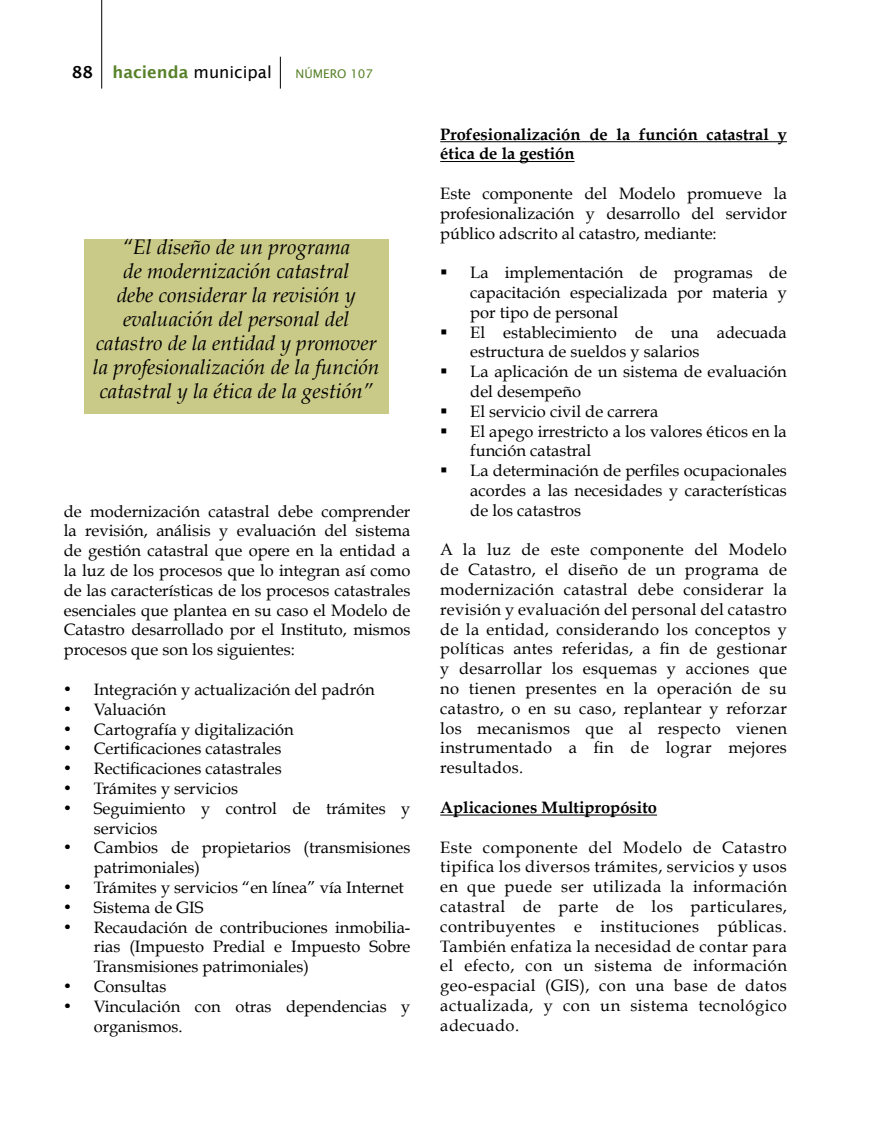
<style>
.page{position:relative;width:872px;height:1127px;background:#fff}
.page>*{position:absolute;margin:0;border:0;box-sizing:border-box;transform-origin:0 0}
.t1{font:italic 21px/24px "Book Antiqua";color:#000;text-align:center}
.t2{font:16.5px/19.8px "Book Antiqua";color:#000;text-align:justify}
.t3{font:700 16.5px/19.8px "Book Antiqua";color:#000}
.t4{font:16.5px "Lucida Sans";color:#000}
.t5{font:12px "Lucida Sans";color:#568128}
.s1{font-weight:600}
.s2{font-weight:600;color:#568128}
</style>
<div class="page">
<hr style="left:101px;top:0;width:1px;height:89px;background:#000">
<hr style="left:280px;top:57px;width:1px;height:32px;background:#000">
<hr style="left:440px;top:141px;width:347px;height:1px;background:#000">
<hr style="left:440px;top:161px;width:134px;height:1px;background:#000">
<hr style="left:440px;top:814px;width:217px;height:1px;background:#000">
<div style="left:84px;top:239px;width:304px;height:174px;background:#caca88"></div>
<p class="t4" style="left:72px;top:62px;width:201px"><span class="s1">88</span> <span class="s2">hacienda</span> municipal</p>
<p class="t5" style="left:296px;top:67px;width:79px">NÚMERO 107</p>
<p class="t1" style="left:93px;top:236px;width:288px">“El diseño de un programa<br>de modernización catastral<br>debe considerar la revisión y evaluación del personal del catastro de la entidad y promover la profesionalización de la función catastral y la ética de la gestión”</p>
<p class="t2" style="left:64px;top:501px;width:348px">de modernización catastral debe comprender la revisión, análisis y evaluación del sistema de gestión catastral que opere en la entidad a la luz de los procesos que lo integran así como de las características de los procesos catastrales esenciales que plantea en su caso el Modelo de Catastro desarrollado por el Instituto, mismos procesos que son los siguientes:</p>
<p class="t2" style="left:64px;top:679px;width:312px">• Integración y actualización del padrón</p>
<p class="t2" style="left:64px;top:699px;width:104px">• Valuación</p>
<p class="t2" style="left:64px;top:719px;width:232px">• Cartografía y digitalización</p>
<p class="t2" style="left:64px;top:739px;width:219px">• Certificaciones catastrales</p>
<p class="t2" style="left:64px;top:758px;width:219px">• Rectificaciones catastrales</p>
<p class="t2" style="left:64px;top:778px;width:176px">• Trámites y servicios</p>
<p class="t2" style="left:94px;top:798px;width:318px;text-indent:-30px">• Seguimiento y control de trámites y servicios</p>
<p class="t2" style="left:94px;top:838px;width:318px;text-indent:-30px">• Cambios de propietarios (transmisiones patrimoniales)</p>
<p class="t2" style="left:64px;top:877px;width:342px">• Trámites y servicios “en línea” vía Internet</p>
<p class="t2" style="left:64px;top:897px;width:141px">• Sistema de GIS</p>
<p class="t2" style="left:94px;top:917px;width:318px;text-indent:-30px">• Recaudación de contribuciones inmobilia&shy;rias (Impuesto Predial e Impuesto Sobre Transmisiones patrimoniales)</p>
<p class="t2" style="left:64px;top:976px;width:104px">• Consultas</p>
<p class="t2" style="left:94px;top:996px;width:318px;text-indent:-30px">• Vinculación con otras dependencias y organismos.</p>
<p class="t3" style="left:440px;top:124px;width:348px">Profesionalización de la función catastral y ética de la gestión</p>
<p class="t2" style="left:440px;top:183px;width:348px">Este componente del Modelo promueve la profesionalización y desarrollo del servidor público adscrito al catastro, mediante:</p>
<p class="t2" style="left:470px;top:263px;width:318px;text-indent:-30px">▪ La implementación de programas de capacitación especializada por materia y por tipo de personal</p>
<p class="t2" style="left:470px;top:322px;width:318px;text-indent:-30px">▪ El establecimiento de una adecuada estructura de sueldos y salarios</p>
<p class="t2" style="left:470px;top:362px;width:318px;text-indent:-30px">▪ La aplicación de un sistema de evaluación del desempeño</p>
<p class="t2" style="left:440px;top:401px;width:220px">▪ El servicio civil de carrera</p>
<p class="t2" style="left:470px;top:421px;width:318px;text-indent:-30px">▪ El apego irrestricto a los valores éticos en la función catastral</p>
<p class="t2" style="left:470px;top:461px;width:318px;text-indent:-30px">▪ La determinación de perfiles ocupacionales acordes a las necesidades y características de los catastros</p>
<p class="t2" style="left:440px;top:540px;width:348px">A la luz de este componente del Modelo de Catastro, el diseño de un programa de modernización catastral debe considerar la revisión y evaluación del personal del catastro de la entidad, considerando los conceptos y políticas antes referidas, a fin de gestionar y desarrollar los esquemas y acciones que no tienen presentes en la operación de su catastro, o en su caso, replantear y reforzar los mecanismos que al respecto vienen instrumentado a fin de lograr mejores resultados.</p>
<p class="t3" style="left:440px;top:797px;width:218px">Aplicaciones Multipropósito</p>
<p class="t2" style="left:440px;top:837px;width:348px">Este componente del Modelo de Catastro tipifica los diversos trámites, servicios y usos en que puede ser utilizada la información catastral de parte de los particulares, contribuyentes e instituciones públicas.<br>También enfatiza la necesidad de contar para el efecto, con un sistema de información geo-espacial (GIS), con una base de datos actualizada, y con un sistema tecnológico adecuado.</p>
</div>
